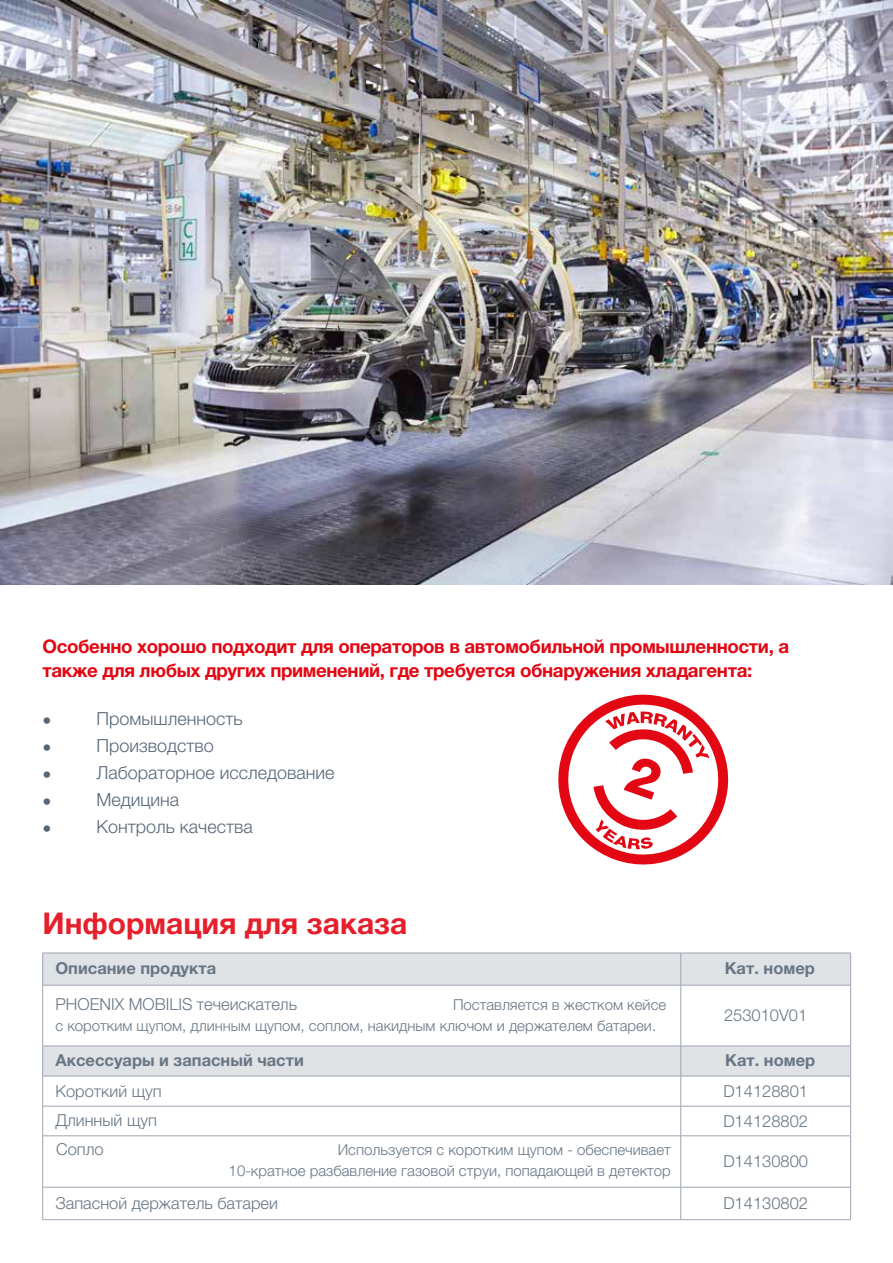
<style>
.page{position:relative;width:893px;height:1263px;background:#fff}
.page>*{position:absolute;margin:0;border:0;box-sizing:border-box;transform-origin:0 0}
.t1{font:700 30px "Helvetica Neue LTW1 G";color:#e30613}
.t2{font:700 18.75px/24px "Helvetica Neue LTW1 G";letter-spacing:-.02em;color:#e30613}
.t3{font:300 18px "Helvetica Neue LTW1 G";color:#576777}
.t4{font:300 16.5px "Helvetica Neue LTW1 G";color:#576777}
.t5{font:700 16.5px "Helvetica Neue LTW1 G";color:#576777}
.t6{font:300 15px/21.1px "Helvetica Neue LTW1 G";color:#576777}
</style>
<div class="page">
<img style="left:0;top:0;width:893px;height:585px">
<svg style="left:43px;top:954px;width:807px;height:122px;fill:#dfe3e5"></svg>
<svg style="left:43px;top:1077px;width:807px;height:142px"></svg>
<svg style="left:43px;top:1107px;width:807px;height:80px"></svg>
<hr style="left:43px;top:953px;width:638px;height:1px;background:#949caa">
<hr style="left:42px;top:953px;width:1px;height:32px;background:#949caa">
<hr style="left:681px;top:953px;width:170px;height:1px;background:#949caa">
<hr style="left:680px;top:953px;width:1px;height:32px;background:#949caa">
<hr style="left:850px;top:953px;width:1px;height:32px;background:#949caa">
<hr style="left:42px;top:1076px;width:1px;height:30px;background:#949caa">
<hr style="left:680px;top:1076px;width:1px;height:30px;background:#949caa">
<hr style="left:850px;top:1076px;width:1px;height:30px;background:#949caa">
<hr style="left:43px;top:1106px;width:638px;height:1px;background:#949caa">
<svg style="left:42px;top:1106px;width:1px;height:29px"></svg>
<hr style="left:681px;top:1106px;width:170px;height:1px;background:#949caa">
<svg style="left:680px;top:1106px;width:1px;height:29px"></svg>
<svg style="left:850px;top:1106px;width:1px;height:29px"></svg>
<hr style="left:43px;top:1135px;width:638px;height:1px;background:#949caa">
<hr style="left:42px;top:1136px;width:1px;height:51px;background:#949caa">
<hr style="left:681px;top:1135px;width:170px;height:1px;background:#949caa">
<hr style="left:680px;top:1136px;width:1px;height:51px;background:#949caa">
<hr style="left:850px;top:1136px;width:1px;height:51px;background:#949caa">
<hr style="left:43px;top:1187px;width:638px;height:1px;background:#949caa">
<hr style="left:42px;top:1187px;width:1px;height:32px;background:#949caa">
<hr style="left:681px;top:1187px;width:170px;height:1px;background:#949caa">
<hr style="left:680px;top:1187px;width:1px;height:32px;background:#949caa">
<hr style="left:850px;top:1187px;width:1px;height:32px;background:#949caa">
<hr style="left:43px;top:1219px;width:638px;height:1px;background:#949caa">
<hr style="left:681px;top:1219px;width:170px;height:1px;background:#949caa">
<hr style="left:43px;top:985px;width:638px;height:1px;background:#949caa">
<hr style="left:42px;top:985px;width:1px;height:61px;background:#949caa">
<hr style="left:681px;top:985px;width:170px;height:1px;background:#949caa">
<hr style="left:680px;top:985px;width:1px;height:61px;background:#949caa">
<hr style="left:850px;top:985px;width:1px;height:61px;background:#949caa">
<hr style="left:43px;top:1046px;width:638px;height:1px;background:#949caa">
<hr style="left:42px;top:1046px;width:1px;height:30px;background:#949caa">
<hr style="left:681px;top:1046px;width:170px;height:1px;background:#949caa">
<hr style="left:680px;top:1046px;width:1px;height:30px;background:#949caa">
<hr style="left:850px;top:1046px;width:1px;height:30px;background:#949caa">
<hr style="left:43px;top:1076px;width:638px;height:1px;background:#949caa">
<hr style="left:681px;top:1076px;width:170px;height:1px;background:#949caa">
<svg style="left:558px;top:694px;width:171px;height:171px"></svg>
<p class="t2" style="left:43px;top:634px;width:748px">Особенно хорошо подходит для операторов в автомобильной промышленности, а также для любых других применений, где требуется обнаружения хладагента:</p>
<p class="t3" style="left:43px;top:709px;width:10px">•</p>
<p class="t3" style="left:97px;top:708px;width:148px">Промышленность</p>
<p class="t3" style="left:43px;top:736px;width:10px">•</p>
<p class="t3" style="left:97px;top:735px;width:119px">Производство</p>
<p class="t3" style="left:43px;top:763px;width:10px">•</p>
<p class="t3" style="left:97px;top:762px;width:239px">Лабораторное исследование</p>
<p class="t3" style="left:43px;top:790px;width:10px">•</p>
<p class="t3" style="left:97px;top:789px;width:84px">Медицина</p>
<p class="t3" style="left:43px;top:817px;width:10px">•</p>
<p class="t3" style="left:97px;top:816px;width:158px">Контроль качества</p>
<h1 class="t1" style="left:43px;top:904px;width:366px">Информация для заказа</h1>
<p class="t5" style="left:55px;top:957px;width:162px">Описание продукта</p>
<p class="t5" style="left:725px;top:958px;width:92px">Кат. номер</p>
<p class="t4" style="left:55px;top:994px;width:243px">PHOENIX MOBILIS течеискатель</p>
<p class="t6" style="left:55px;top:994px;width:612px;text-indent:398px">Поставляется в жестком кейсе с коротким щупом, длинным щупом, соплом, накидным ключом и держателем батареи.</p>
<p class="t4" style="left:724px;top:1005px;width:85px">253010V01</p>
<p class="t5" style="left:55px;top:1049px;width:250px">Аксессуары и запасный части</p>
<p class="t5" style="left:725px;top:1050px;width:92px">Кат. номер</p>
<p class="t4" style="left:55px;top:1081px;width:108px">Короткий щуп</p>
<p class="t4" style="left:723px;top:1081px;width:86px">D14128801</p>
<p class="t4" style="left:55px;top:1109px;width:103px">Длинный щуп</p>
<p class="t4" style="left:723px;top:1111px;width:86px">D14128802</p>
<p class="t4" style="left:56px;top:1139px;width:49px">Сопло</p>
<p class="t6" style="left:229px;top:1139px;width:444px;text-align:right">Используется с коротким щупом - обеспечивает<br>10-кратное разбавление газовой струи, попадающей в детектор</p>
<p class="t4" style="left:723px;top:1151px;width:86px">D14130800</p>
<p class="t4" style="left:55px;top:1193px;width:224px">Запасной держатель батареи</p>
<p class="t4" style="left:723px;top:1193px;width:86px">D14130802</p>
</div>
